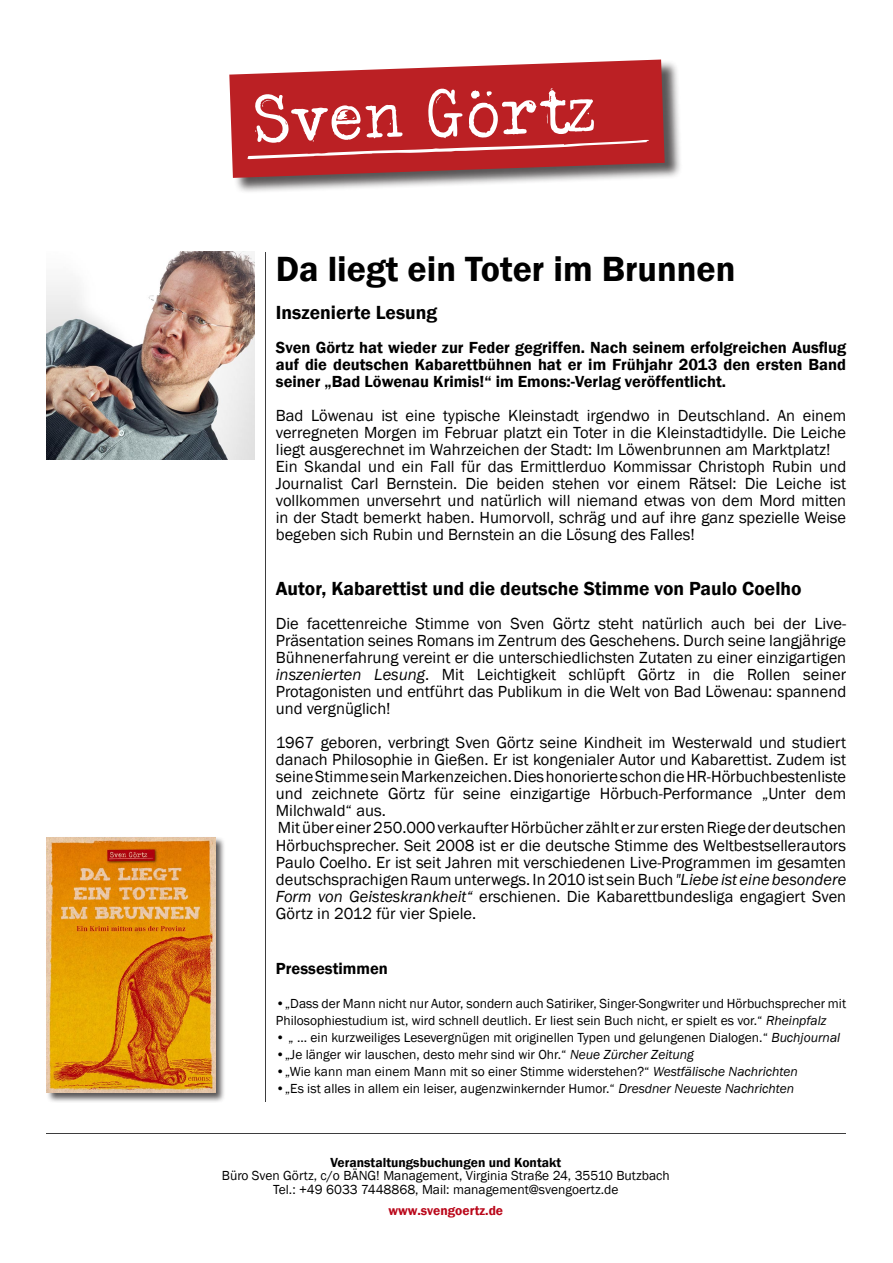
<style>
.page{position:relative;width:893px;height:1263px;background:#fff}
.page>*{position:absolute;margin:0;border:0;box-sizing:border-box;transform-origin:0 0}
.t1{font:600 36px "Franklin Gothic";color:#000}
.t2{font:600 19.5px "Franklin Gothic";color:#000}
.t3{font:16.5px/17px "Franklin Gothic";color:#000;text-align:justify}
.t4{font:600 16.5px/17px "Franklin Gothic";color:#000;text-align:justify}
.t5{font:13.5px/17px "Franklin Gothic";color:#000}
.t6{font:600 13.5px "Franklin Gothic";color:#000}
.t7{font:600 13.5px "Franklin Gothic";color:#ba071a}
.s1{font-style:italic}
</style>
<div class="page">
<hr style="left:265px;top:252px;width:1px;height:849px;background:#3d3d3e">
<hr style="left:47px;top:1133px;width:799px;height:1px;background:#3d3d3e">
<div style="left:46px;top:836px;width:225px;height:309px;background:#231f20;opacity:.75"></div>
<img style="left:47px;top:837px;width:168px;height:255px">
<div style="left:231px;top:59px;width:458px;height:140px;background:#231f20;opacity:.75"></div>
<svg style="left:229px;top:60px;width:436px;height:118px;background:#bb4e51"></svg>
<svg style="left:247px;top:88px;width:404px;height:71px;background:#c7494c"></svg>
<img style="left:47px;top:252px;width:208px;height:208px">
<p class="t1" style="left:276px;top:246px;width:461px">Da liegt ein Toter im Brunnen</p>
<p class="t2" style="left:276px;top:300px;width:163px">Inszenierte Lesung</p>
<p class="t4" style="left:276px;top:339px;width:572px">Sven Görtz hat wieder zur Feder gegriffen. Nach seinem erfolgreichen Ausflug auf die deutschen Kabarettbühnen hat er im Frühjahr 2013 den ersten Band seiner „Bad Löwenau Krimis!“ im Emons:-Verlag veröffentlicht.</p>
<p class="t3" style="left:276px;top:407px;width:572px">Bad Löwenau ist eine typische Kleinstadt irgendwo in Deutschland. An einem verregneten Morgen im Februar platzt ein Toter in die Kleinstadtidylle. Die Leiche liegt ausgerechnet im Wahrzeichen der Stadt: Im Löwenbrunnen am Marktplatz!</p>
<p class="t3" style="left:276px;top:458px;width:572px">Ein Skandal und ein Fall für das Ermittlerduo Kommissar Christoph Rubin und Journalist Carl Bernstein. Die beiden stehen vor einem Rätsel: Die Leiche ist vollkommen unversehrt und natürlich will niemand etwas von dem Mord mitten in der Stadt bemerkt haben. Humorvoll, schräg und auf ihre ganz spezielle Weise begeben sich Rubin und Bernstein an die Lösung des Falles!</p>
<p class="t2" style="left:276px;top:577px;width:527px">Autor, Kabarettist und die deutsche Stimme von Paulo Coelho</p>
<p class="t3" style="left:276px;top:616px;width:572px">Die facettenreiche Stimme von Sven Görtz steht natürlich auch bei der Live-Präsentation seines Romans im Zentrum des Geschehens. Durch seine langjährige Bühnenerfahrung vereint er die unterschiedlichsten Zutaten zu einer einzigartigen <span class="s1">inszenierten Lesung</span>. Mit Leichtigkeit schlüpft Görtz in die Rollen seiner Protagonisten und entführt das Publikum in die Welt von Bad Löwenau: spannend und vergnüglich!</p>
<p class="t3" style="left:276px;top:735px;width:572px">1967 geboren, verbringt Sven Görtz seine Kindheit im Westerwald und studiert danach Philosophie in Gießen. Er ist kongenialer Autor und Kabarettist. Zudem ist seine Stimme sein Markenzeichen. Dies honorierte schon die HR-Hörbuchbestenliste und zeichnete Görtz für seine einzigartige Hörbuch-Performance „Unter dem Milchwald“ aus.</p>
<p class="t3" style="left:276px;top:820px;width:572px">Mit über einer 250.000 verkaufter Hörbücher zählt er zur ersten Riege der deutschen Hörbuchsprecher. Seit 2008 ist er die deutsche Stimme des Weltbestsellerautors Paulo Coelho. Er ist seit Jahren mit verschiedenen Live-Programmen im gesamten deutschsprachigen Raum unterwegs. In 2010 ist sein Buch <span class="s1">"Liebe ist eine besondere Form von Geisteskrankheit“</span> erschienen. Die Kabarettbundesliga engagiert Sven Görtz in 2012 für vier Spiele.</p>
<p class="t4" style="left:276px;top:960px;width:114px">Pressestimmen</p>
<p class="t5" style="left:276px;top:995px;width:572px">•„Dass der Mann nicht nur Autor, sondern auch Satiriker, Singer-Songwriter und Hörbuchsprecher mit<br>Philosophiestudium ist, wird schnell deutlich. Er liest sein Buch nicht, er spielt es vor.“ <span class="s1">Rheinpfalz</span></p>
<p class="t5" style="left:276px;top:1029px;width:566px">• „ ... ein kurzweiliges Lesevergnügen mit originellen Typen und gelungenen Dialogen.“ <span class="s1">Buchjournal</span></p>
<p class="t5" style="left:276px;top:1046px;width:420px">•„Je länger wir lauschen, desto mehr sind wir Ohr.“ <span class="s1">Neue Zürcher Zeitung</span></p>
<p class="t5" style="left:276px;top:1063px;width:523px">•„Wie kann man einem Mann mit so einer Stimme widerstehen?“ <span class="s1">Westfälische Nachrichten</span></p>
<p class="t5" style="left:276px;top:1080px;width:520px">•„Es ist alles in allem ein leiser, augenzwinkernder Humor.“ <span class="s1">Dresdner Neueste Nachrichten</span></p>
<p class="t6" style="left:330px;top:1154px;width:232px">Veranstaltungsbuchungen und Kontakt</p>
<p class="t5" style="left:222px;top:1167px;width:449px">Büro Sven Görtz, c/o BÄNG! Management, Virginia Straße 24, 35510 Butzbach</p>
<p class="t5" style="left:273px;top:1181px;width:347px">Tel.: +49 6033 7448868, Mail: management@svengoertz.de</p>
<p class="t7" style="left:388px;top:1202px;width:116px">www.svengoertz.de</p>
</div>
